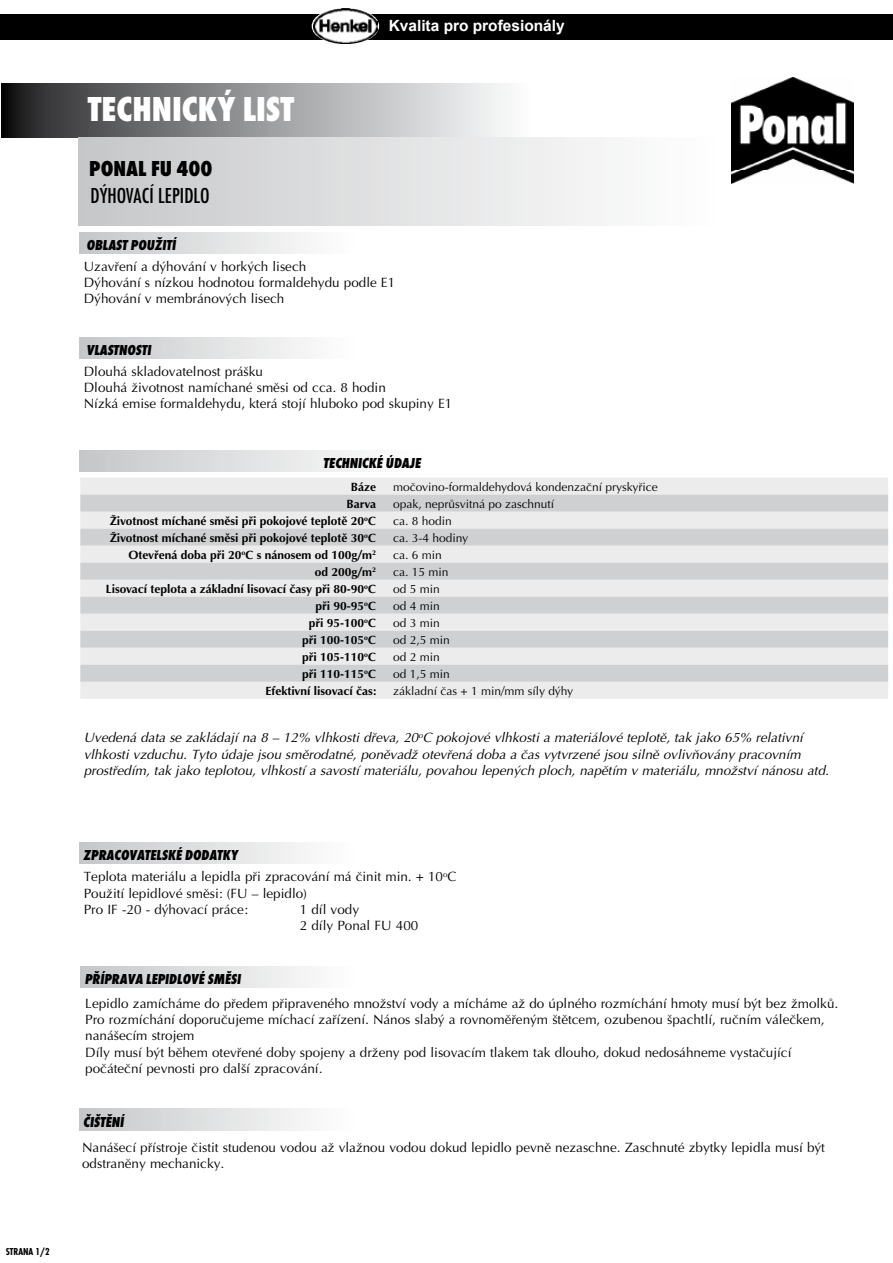
<style>
.page{position:relative;width:893px;height:1263px;background:#fff}
.page>*{position:absolute;margin:0;border:0;box-sizing:border-box;transform-origin:0 0}
.t1{font:36px "Futura TCE Ext Bol Con";color:#fff}
.t2{font:22.5px "Futura TCE Med Con";color:#000}
.t3{font:22.5px "Futura TCE Ext Bol Con";color:#000}
.t4{font:700 15.45px "Arial CE";color:#fff}
.t5{font:15px "Futura TCE Ext Bol Con Obl";color:#000}
.t6{font:13.5px/16.2px "Optima CE";color:#000}
.t7{font:italic 13.5px/16.2px "Optima CE";color:#000}
.t8{font:700 12px "Optima CE";color:#000}
.t9{font:12px "Optima CE";color:#000}
.t10{font:10.5px "Futura TCE Bol Con";color:#000}
</style>
<div class="page">
<svg style="left:1px;top:84px;width:529px;height:54px;background:#969799"></svg>
<div style="left:78px;top:138px;width:640px;height:87px;background:linear-gradient(to right,#c6c7c8,#fff)"></div>
<div style="left:79px;top:842px;width:276px;height:21px;background:linear-gradient(to right,#c6c7c8,#fefeff)"></div>
<div style="left:81px;top:966px;width:276px;height:21px;background:linear-gradient(to right,#c6c7c8,#fff)"></div>
<div style="left:79px;top:232px;width:276px;height:21px;background:linear-gradient(to right,#c6c7c8,#fefeff)"></div>
<div style="left:79px;top:338px;width:276px;height:21px;background:linear-gradient(to right,#c6c7c8,#fefeff)"></div>
<div style="left:80px;top:450px;width:343px;height:21px;background:linear-gradient(to right,#c6c7c8,#fff)"></div>
<div style="left:80px;top:478px;width:808px;height:221px;background:#ececed"></div>
<svg style="left:80px;top:495px;width:808px;height:187px;background:#dcdcdd"></svg>
<div style="left:79px;top:1109px;width:276px;height:21px;background:linear-gradient(to right,#c6c7c8,#fefeff)"></div>
<img style="left:731px;top:78px;width:123px;height:105px">
<div style="left:0;top:14px;width:893px;height:25px;background:#000"></div>
<svg style="left:312px;top:8px;width:67px;height:36px"></svg>
<img style="left:314px;top:9px;width:63px;height:34px">
<p class="t10" style="left:6px;top:1246px;width:45px">STRANA 1/2</p>
<h1 class="t1" style="left:88px;top:88px;width:201px">TECHNICKÝ LIST</h1>
<h2 class="t3" style="left:89px;top:156px;width:125px">PONAL FU 400</h2>
<h2 class="t2" style="left:91px;top:184px;width:121px">DÝHOVACÍ LEPIDLO</h2>
<p class="t4" style="left:389px;top:17px;width:178px">Kvalita pro profesionály</p>
<p class="t5" style="left:87px;top:236px;width:90px">OBLAST POUŽITÍ</p>
<p class="t6" style="left:84px;top:259px;width:313px">Uzavření a dýhování v horkých lisech<br>Dýhování s nízkou hodnotou formaldehydu podle E1<br>Dýhování v membránových lisech</p>
<p class="t5" style="left:87px;top:342px;width:65px">VLASTNOSTI</p>
<p class="t6" style="left:84px;top:363px;width:370px">Dlouhá skladovatelnost prášku<br>Dlouhá životnost namíchané směsi od cca. 8 hodin<br>Nízká emise formaldehydu, která stojí hluboko pod skupiny E1</p>
<p class="t5" style="left:324px;top:454px;width:99px">TECHNICKÉ ÚDAJE</p>
<p class="t8" style="left:351px;top:480px;width:27px">Báze</p>
<p class="t9" style="left:393px;top:481px;width:266px">močovino-formaldehydová kondenzační pryskyřice</p>
<p class="t8" style="left:347px;top:497px;width:31px">Barva</p>
<p class="t9" style="left:393px;top:498px;width:163px">opak, neprůsvitná po zaschnutí</p>
<p class="t8" style="left:110px;top:514px;width:268px">Životnost míchané směsi při pokojové teplotě 20<sup>o</sup>C</p>
<p class="t9" style="left:393px;top:515px;width:60px">ca. 8 hodin</p>
<p class="t8" style="left:110px;top:531px;width:268px">Životnost míchané směsi při pokojové teplotě 30<sup>o</sup>C</p>
<p class="t9" style="left:393px;top:532px;width:77px">ca. 3-4 hodiny</p>
<p class="t8" style="left:128px;top:548px;width:249px">Otevřená doba při 20<sup>o</sup>C s nánosem od 100g/m<sup>2</sup></p>
<p class="t9" style="left:393px;top:549px;width:50px">ca. 6 min</p>
<p class="t8" style="left:315px;top:565px;width:63px">od 200g/m<sup>2</sup></p>
<p class="t9" style="left:393px;top:566px;width:57px">ca. 15 min</p>
<p class="t8" style="left:106px;top:582px;width:272px">Lisovací teplota a základní lisovací časy při 80-90<sup>o</sup>C</p>
<p class="t9" style="left:393px;top:583px;width:48px">od 5 min</p>
<p class="t8" style="left:315px;top:599px;width:62px">při 90-95<sup>o</sup>C</p>
<p class="t9" style="left:393px;top:600px;width:48px">od 4 min</p>
<p class="t8" style="left:309px;top:616px;width:69px">při 95-100<sup>o</sup>C</p>
<p class="t9" style="left:393px;top:617px;width:48px">od 3 min</p>
<p class="t8" style="left:302px;top:633px;width:75px">při 100-105<sup>o</sup>C</p>
<p class="t9" style="left:393px;top:634px;width:58px">od 2,5 min</p>
<p class="t8" style="left:302px;top:650px;width:75px">při 105-110<sup>o</sup>C</p>
<p class="t9" style="left:393px;top:651px;width:48px">od 2 min</p>
<p class="t8" style="left:302px;top:667px;width:75px">při 110-115<sup>o</sup>C</p>
<p class="t9" style="left:393px;top:668px;width:58px">od 1,5 min</p>
<p class="t8" style="left:266px;top:684px;width:112px">Efektivní lisovací čas:</p>
<p class="t9" style="left:393px;top:685px;width:181px">základní čas + 1 min/mm síly dýhy</p>
<p class="t7" style="left:84px;top:730px;width:747px">Uvedená data se zakládají na 8 – 12% vlhkosti dřeva, 20<sup>o</sup>C pokojové vlhkosti a materiálové teplotě, tak jako 65% relativní vlhkosti vzduchu. Tyto údaje jsou směrodatné, poněvadž otevřená doba a čas vytvrzené jsou silně ovlivňovány pracovním prostředím, tak jako teplotou, vlhkostí a savostí materiálu, povahou lepených ploch, napětím v materiálu, množství nánosu atd.</p>
<p class="t5" style="left:84px;top:846px;width:156px">ZPRACOVATELSKÉ DODATKY</p>
<p class="t6" style="left:84px;top:869px;width:374px">Teplota materiálu a lepidla při zpracování má činit min. + 10<sup>o</sup>C<br>Použití lepidlové směsi: (FU – lepidlo)<br>Pro IF -20 - dýhovací práce:</p>
<p class="t6" style="left:300px;top:901px;width:120px">1 díl vody<br>2 díly Ponal FU 400</p>
<p class="t5" style="left:85px;top:970px;width:28px">PŘÍPRAVA</p>
<p class="t5" style="left:146px;top:970px;width:32px">LEPIDLOVÉ</p>
<p class="t5" style="left:208px;top:970px;width:35px">SMĚSI</p>
<p class="t6" style="left:85px;top:996px;width:754px">Lepidlo zamícháme do předem připraveného množství vody a mícháme až do úplného rozmíchání hmoty musí být bez žmolků.<br>Pro rozmíchání doporučujeme míchací zařízení. Nános slabý a rovnoměřeným štětcem, ozubenou špachtlí, ručním válečkem, nanášecím strojem<br>Díly musí být během otevřené doby spojeny a drženy pod lisovacím tlakem tak dlouho, dokud nedosáhneme vystačující počáteční pevnosti pro další zpracování.</p>
<p class="t5" style="left:84px;top:1113px;width:42px">ČIŠTĚN Í</p>
<p class="t6" style="left:82px;top:1139px;width:744px">Nanášecí přístroje čistit studenou vodou až vlažnou vodou dokud lepidlo pevně nezaschne. Zaschnuté zbytky lepidla musí být odstraněny mechanicky.</p>
</div>
